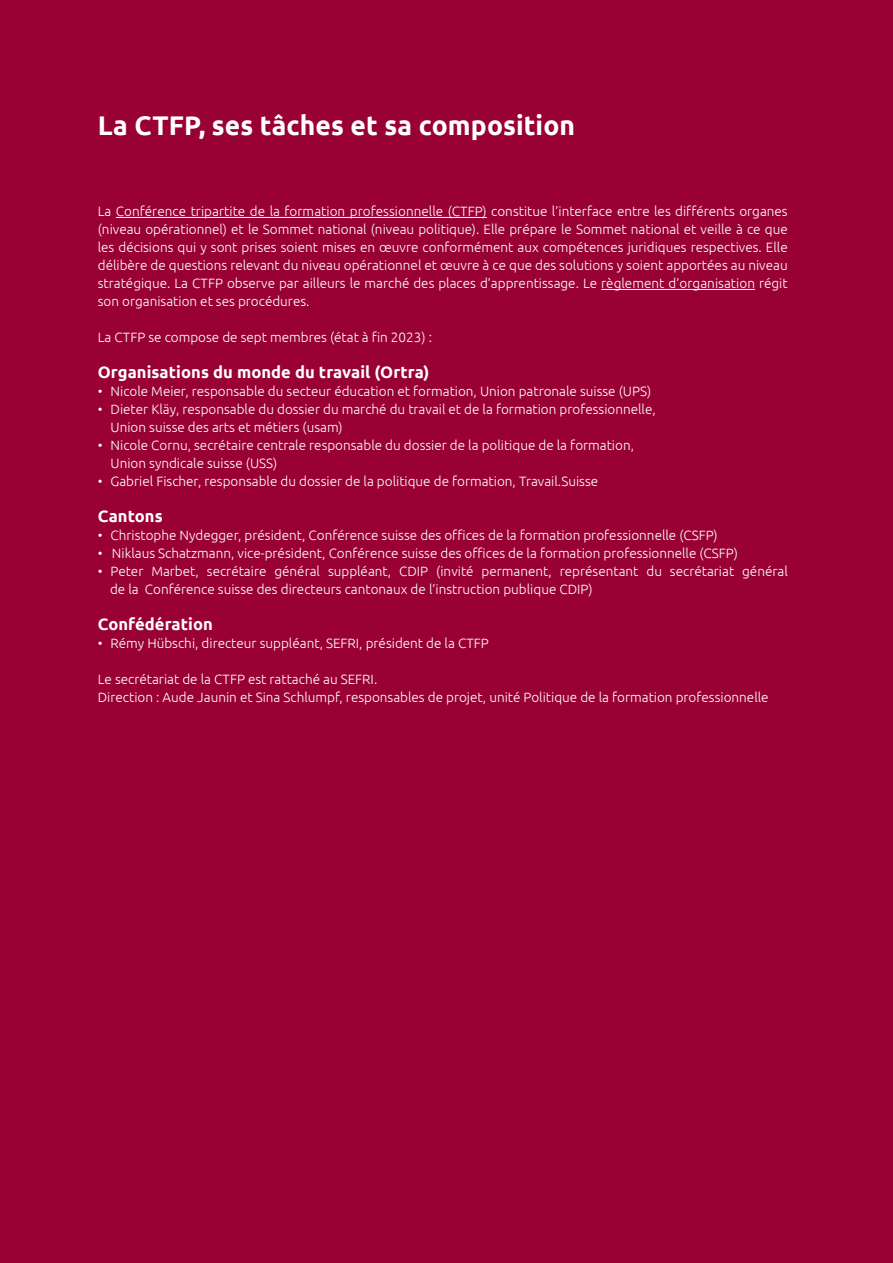
<style>
.page{position:relative;width:893px;height:1263px;background:#903}
.page>*{position:absolute;margin:0;border:0;box-sizing:border-box;transform-origin:0 0}
.t1{font:700 27px "Ubuntu";letter-spacing:.005em;color:#fff}
.t2{font:700 16.5px "Ubuntu";letter-spacing:.005em;color:#fff}
.t3{font:300 13.5px/18px "Ubuntu";color:#fff}
</style>
<div class="page">
<hr style="left:116px;top:217px;width:371px;height:1px;background:#fff">
<hr style="left:601px;top:289px;width:154px;height:1px;background:#fff">
<h1 class="t1" style="left:98px;top:109px;width:479px">La CTFP, ses tâches et sa composition</h1>
<p class="t3" style="left:98px;top:202px;width:691px;text-align:justify">La Conférence tripartite de la formation professionnelle (CTFP) constitue l’interface entre les différents organes (niveau opérationnel) et le Sommet national (niveau politique). Elle prépare le Sommet national et veille à ce que les décisions qui y sont prises soient mises en œuvre conformément aux compétences juridiques respectives. Elle délibère de questions relevant du niveau opérationnel et œuvre à ce que des solutions y soient apportées au niveau stratégique. La CTFP observe par ailleurs le marché des places d’apprentissage. Le règlement d’organisation régit son organisation et ses procédures.</p>
<p class="t3" style="left:98px;top:328px;width:336px">La CTFP se compose de sept membres (état à fin 2023) :</p>
<p class="t2" style="left:98px;top:362px;width:333px">Organisations du monde du travail (Ortra)</p>
<p class="t3" style="left:98px;top:382px;width:555px">• Nicole Meier, responsable du secteur éducation et formation, Union patronale suisse (UPS)</p>
<p class="t3" style="left:111px;top:400px;width:547px;text-indent:-13px">• Dieter Kläy, responsable du dossier du marché du travail et de la formation professionnelle,<br>Union suisse des arts et métiers (usam)</p>
<p class="t3" style="left:111px;top:436px;width:525px;text-indent:-13px">• Nicole Cornu, secrétaire centrale responsable du dossier de la politique de la formation,<br>Union syndicale suisse (USS)</p>
<p class="t3" style="left:98px;top:472px;width:502px">• Gabriel Fischer, responsable du dossier de la politique de formation, Travail.Suisse</p>
<p class="t2" style="left:98px;top:506px;width:66px">Cantons</p>
<p class="t3" style="left:98px;top:526px;width:621px">• Christophe Nydegger, président, Conférence suisse des offices de la formation professionnelle (CSFP)</p>
<p class="t3" style="left:98px;top:544px;width:641px">• Niklaus Schatzmann, vice-président, Conférence suisse des offices de la formation professionnelle (CSFP)</p>
<p class="t3" style="left:110px;top:562px;width:679px;text-indent:-12px">• Peter Marbet, secrétaire général suppléant, CDIP (invité permanent, représentant du secrétariat général de la Conférence suisse des directeurs cantonaux de l’instruction publique CDIP)</p>
<p class="t2" style="left:98px;top:614px;width:117px">Confédération</p>
<p class="t3" style="left:98px;top:634px;width:393px">• Rémy Hübschi, directeur suppléant, SEFRI, président de la CTFP</p>
<p class="t3" style="left:98px;top:670px;width:672px">Le secrétariat de la CTFP est rattaché au SEFRI.<br>Direction : Aude Jaunin et Sina Schlumpf, responsables de projet, unité Politique de la formation professionnelle</p>
</div>
